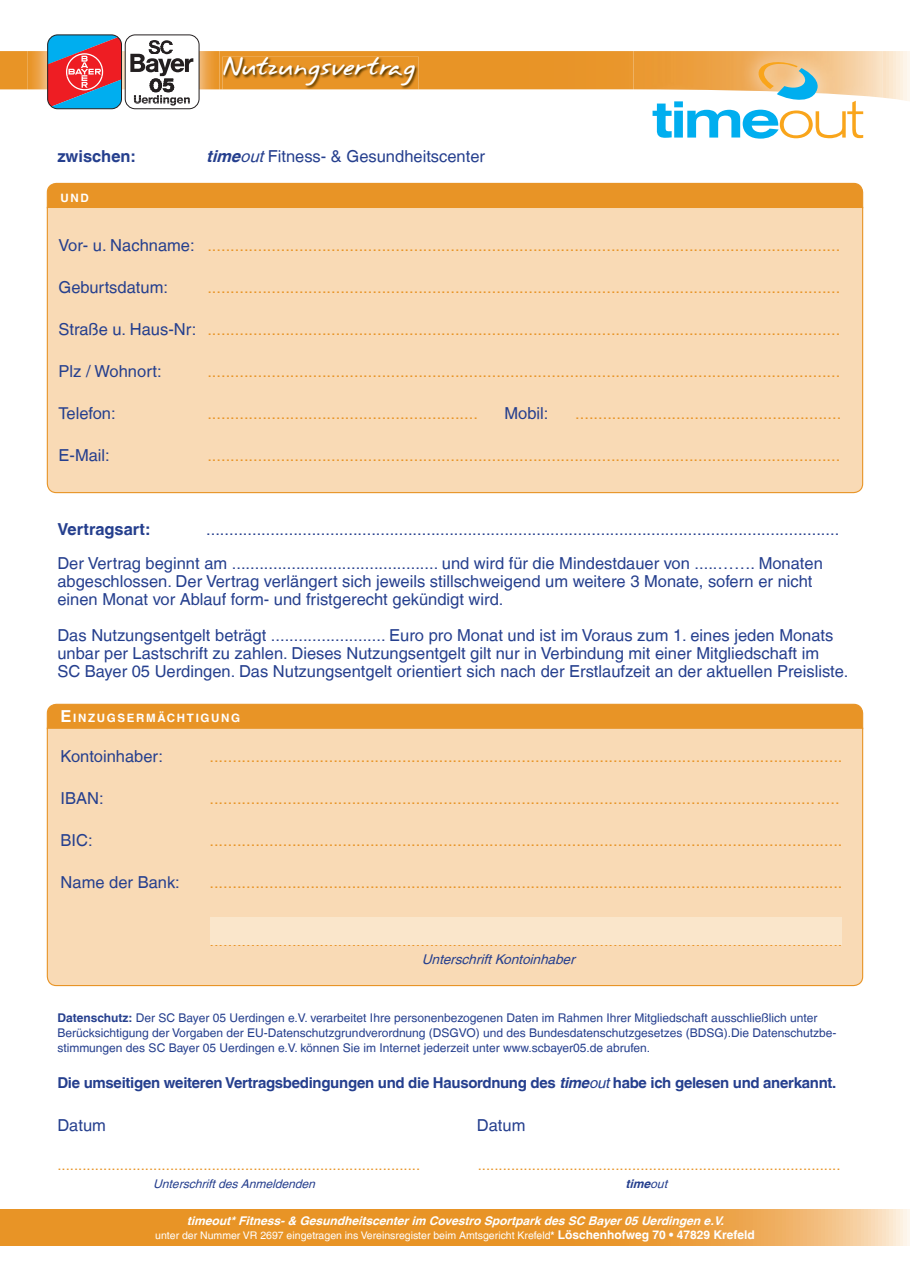
<style>
.page{position:relative;width:910px;height:1280px;background:#fff}
.page>*{position:absolute;margin:0;border:0;box-sizing:border-box;transform-origin:0 0}
.t1{font:21.75px "Annifont";letter-spacing:-.055em;color:#fff}
.t2{font:16.5px "Helvetica LT";color:#e89426}
.t3{font:16.5px/18px "Helvetica LT";color:#253f8e}
.t4{font:700 16.5px "Helvetica LT";color:#253f8e}
.t5{font:15px "Helvetica LT";color:#e89426}
.t6{font:700 15px "Helvetica LT";letter-spacing:-.02em;color:#253f8e}
.t7{font:italic 13.5px "Helvetica LT";color:#253f8e}
.t8{font:12px/15px "Helvetica LT";color:#253f8e}
.t9{font:italic 700 12px "Helvetica LT";color:#fff}
.t10{font:italic 12px "Helvetica LT";color:#253f8e}
.t11{font:italic 700 12px "Helvetica LT";color:#253f8e}
.t12{font:700 11.55px "Helvetica LT";letter-spacing:.145em;color:#fff}
.t13{font:10.5px "Helvetica LT";color:#fff}
.s1{font-weight:700;font-style:italic}
.s2{font-style:italic}
.s3{color:#253f8e}
.s4{font-size:16.5px}
.s5{font-weight:700}
.s6{font-weight:400;font-style:italic}
.s7{font-weight:400}
.s8{font-weight:700;font-size:12px}
</style>
<div class="page">
<img style="left:54px;top:34px;width:139px;height:1px">
<div style="left:46px;top:182px;width:818px;height:24px;background:#e89426"></div>
<div style="left:46px;top:206px;width:818px;height:288px;background:#f9dab5"></div>
<div style="left:46px;top:703px;width:818px;height:24px;background:#e89426"></div>
<div style="left:46px;top:727px;width:818px;height:260px;background:#f9dab5"></div>
<div style="left:210px;top:917px;width:632px;height:28px;background:#fae6cb"></div>
<svg style="left:0;top:1210px;width:910px;height:36px;background:#ea9e3b"></svg>
<svg style="left:0;top:35px;width:910px;height:104px"></svg>
<h1 class="t1" style="left:222px;top:48px;width:195px">Nutzungsvertrag</h1>
<p class="t4" style="left:57px;top:146px;width:80px">zwischen:</p>
<p class="t3" style="left:206px;top:147px;width:280px"><span class="s1">time</span><span class="s2">out</span>Fitness- &amp; Gesundheitscenter</p>
<p class="t12" style="left:61px;top:190px;width:30px">UND</p>
<p class="t2" style="left:59px;top:236px;width:783px"><span class="s3">Vor- u. Nachname:</span> ..........................................................................................................................................</p>
<p class="t3" style="left:59px;top:278px;width:111px">Geburtsdatum:</p>
<p class="t2" style="left:207px;top:278px;width:635px">..........................................................................................................................................</p>
<p class="t2" style="left:59px;top:320px;width:783px"><span class="s3">Straße u. Haus-Nr:</span> ..........................................................................................................................................</p>
<p class="t3" style="left:59px;top:362px;width:105px">Plz / Wohnort:</p>
<p class="t2" style="left:207px;top:362px;width:635px">..........................................................................................................................................</p>
<p class="t3" style="left:59px;top:404px;width:59px">Telefon:</p>
<p class="t2" style="left:207px;top:404px;width:272px">...........................................................</p>
<p class="t3" style="left:505px;top:404px;width:46px">Mobil:</p>
<p class="t2" style="left:575px;top:404px;width:268px">..........................................................</p>
<p class="t3" style="left:59px;top:446px;width:53px">E-Mail:</p>
<p class="t2" style="left:207px;top:446px;width:635px">..........................................................................................................................................</p>
<p class="t4" style="left:57px;top:519px;width:95px">Vertragsart:</p>
<p class="t3" style="left:57px;top:512px;width:783px;line-height:34.5px;text-indent:149px">..........................................................................................................................................<br>Der Vertrag beginnt am ............................................. und wird für die Mindestdauer von .....……. Monaten</p>
<p class="t3" style="left:57px;top:572px;width:757px">abgeschlossen. Der Vertrag verlängert sich jeweils stillschweigend um weitere 3 Monate, sofern er nicht einen Monat vor Ablauf form- und fristgerecht gekündigt wird.</p>
<p class="t3" style="left:57px;top:626px;width:792px">Das Nutzungsentgelt beträgt ......................... Euro pro Monat und ist im Voraus zum 1. eines jeden Monats unbar per Lastschrift zu zahlen. Dieses Nutzungsentgelt gilt nur in Verbindung mit einer Mitgliedschaft im<br>SC Bayer 05 Uerdingen. Das Nutzungsentgelt orientiert sich nach der Erstlaufzeit an der aktuellen Preisliste.</p>
<p class="t12" style="left:61px;top:711px;width:181px"><span class="s4">E</span>INZUGSERMÄCHTIGUNG</p>
<p class="t3" style="left:61px;top:747px;width:104px">Kontoinhaber:</p>
<p class="t2" style="left:209px;top:746px;width:635px">..........................................................................................................................................</p>
<p class="t3" style="left:61px;top:789px;width:45px">IBAN:</p>
<p class="t2" style="left:209px;top:788px;width:632px">.................................................................................................................................... .....</p>
<p class="t3" style="left:61px;top:831px;width:34px">BIC:</p>
<p class="t2" style="left:209px;top:830px;width:635px">..........................................................................................................................................</p>
<p class="t3" style="left:61px;top:873px;width:121px">Name der Bank:</p>
<p class="t2" style="left:209px;top:872px;width:635px">..........................................................................................................................................</p>
<p class="t2" style="left:209px;top:931px;width:635px">..........................................................................................................................................</p>
<p class="t7" style="left:422px;top:951px;width:158px">UnterschriftKontoinhaber</p>
<p class="t8" style="left:57px;top:1010px;width:781px"><span class="s5">Datenschutz:</span> Der SC Bayer 05 Uerdingen e.V. verarbeitet Ihre personenbezogenen Daten im Rahmen Ihrer Mitgliedschaft ausschließlich unter<br>Berücksichtigung der Vorgaben der EU-Datenschutzgrundverordnung (DSGVO) und des Bundesdatenschutzgesetzes (BDSG).Die Datenschutzbe&shy;stimmungen des SC Bayer 05 Uerdingen e.V. können Sie im Internet jederzeit unter www.scbayer05.de abrufen.</p>
<p class="t6" style="left:57px;top:1073px;width:780px">Die umseitigen weiteren Vertragsbedingungen und die Hausordnung des <span class="s2">time</span><span class="s6">out</span>habe ich gelesen und anerkannt.</p>
<p class="t3" style="left:57px;top:1116px;width:50px">Datum</p>
<p class="t3" style="left:477px;top:1116px;width:50px">Datum</p>
<p class="t5" style="left:57px;top:1156px;width:364px">.......................................................................................</p>
<p class="t5" style="left:478px;top:1156px;width:364px">.......................................................................................</p>
<p class="t10" style="left:153px;top:1177px;width:167px">UnterschriftdesAnmeldenden</p>
<p class="t11" style="left:626px;top:1177px;width:47px">time<span class="s7">out</span></p>
<p class="t9" style="left:187px;top:1214px;width:542px">timeout*Fitness-&amp; Gesundheitscenterim Covestro SportparkdesSC Bayer05Uerdingen e.V.</p>
<p class="t13" style="left:155px;top:1229px;width:601px">unter der Nummer VR 2697 eingetragen ins Vereinsregister beim Amtsgericht Krefeld<span class="s5">*</span> <span class="s8">Löschenhofweg 70 • 47829 Krefeld</span></p>
</div>
